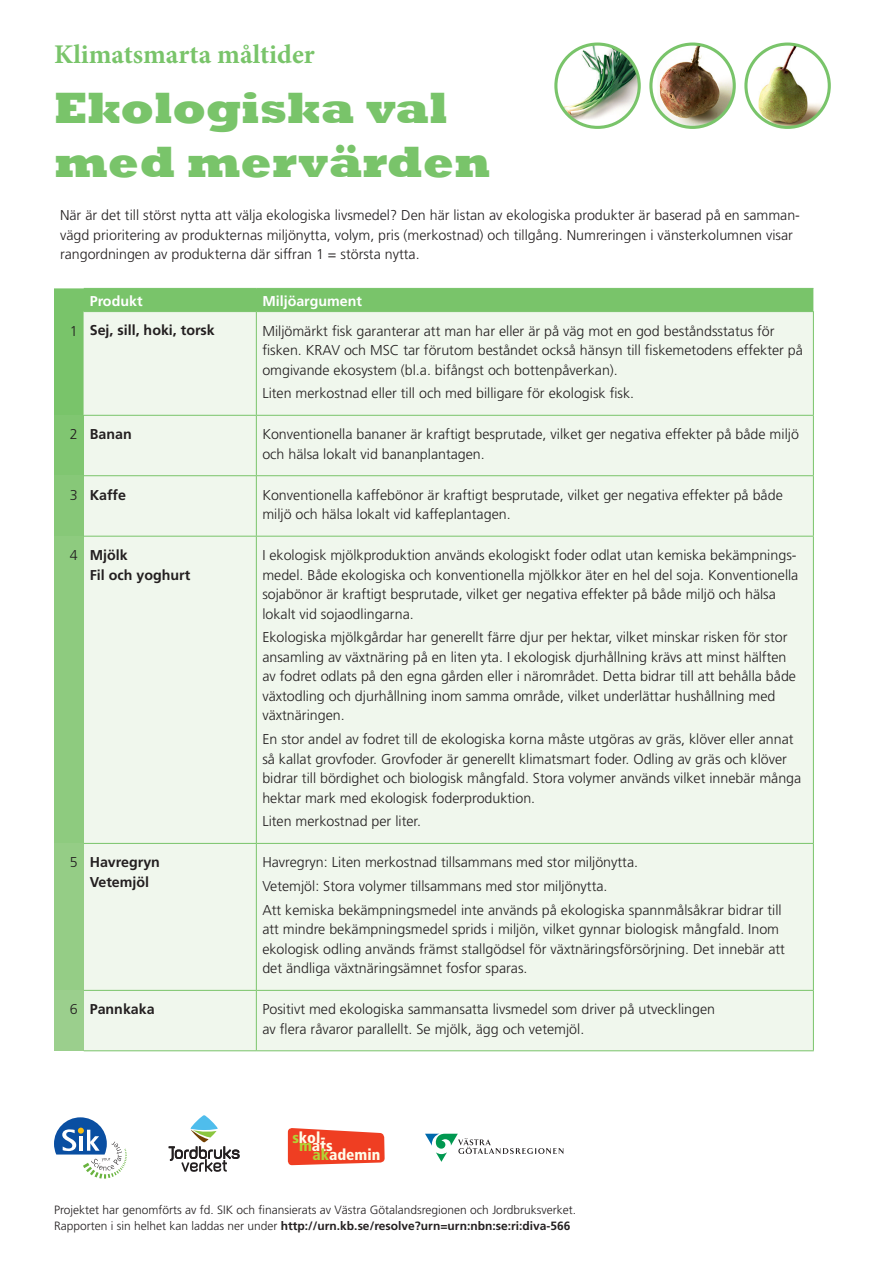
<style>
.page{position:relative;width:893px;height:1263px;background:#fff}
.page>*{position:absolute;margin:0;border:0;box-sizing:border-box;transform-origin:0 0}
.t1{font:800 45px "Rockwell";color:#79c46a}
.t2{font:700 27px "Minion Pro";color:#79c46a}
.t3{font:900 condensed 15.45px "Frutiger";color:#fffde9}
.t4{font:300 14.25px/19.5px "Frutiger";color:#231f20}
.t5{font:700 14.25px "Frutiger";color:#231f20}
.t6{font:700 14.25px "Frutiger";color:#fff}
.Bröd{font:300 12px "Frutiger";color:#231f20}
.Bröd-2{font:700 12px "Frutiger";color:#231f20}
.s1{color:#b3d234}
.s2{font-weight:300}
</style>
<div class="page">
<svg style="left:54px;top:1117px;width:73px;height:61px"></svg>
<svg style="left:169px;top:1115px;width:71px;height:57px"></svg>
<svg style="left:288px;top:1128px;width:97px;height:37px;background:#f0523a"></svg>
<svg style="left:425px;top:1134px;width:139px;height:28px"></svg>
<img style="left:746px;top:44px;width:83px;height:83px;border-radius:42px">
<div style="left:744px;top:43px;width:87px;height:86px;border:3px solid #79c46a;border-radius:50%"></div>
<img style="left:556px;top:44px;width:83px;height:83px">
<div style="left:554px;top:43px;width:87px;height:86px;border:3px solid #79c46a;border-radius:50%"></div>
<img style="left:657px;top:44px;width:77px;height:83px">
<div style="left:649px;top:43px;width:87px;height:86px;border:3px solid #79c46a;border-radius:50%"></div>
<div style="left:54px;top:288px;width:759px;height:127px;background:#79c46a"></div>
<div style="left:84px;top:312px;width:729px;height:738px;background:#f0f7ed"></div>
<div style="left:54px;top:415px;width:30px;height:61px;background:#80c671"></div>
<div style="left:54px;top:476px;width:30px;height:60px;background:#87c878"></div>
<div style="left:54px;top:536px;width:30px;height:307px;background:#8ecb7f"></div>
<div style="left:54px;top:843px;width:30px;height:147px;background:#95cd86"></div>
<div style="left:54px;top:990px;width:30px;height:61px;background:#9bcf8d"></div>
<hr style="left:84px;top:288px;width:172px;height:1px;background:#79c46a">
<hr style="left:256px;top:288px;width:557px;height:1px;background:#79c46a">
<hr style="left:84px;top:311px;width:172px;height:1px;background:#79c46a">
<hr style="left:84px;top:415px;width:172px;height:1px;background:#79c46a">
<hr style="left:256px;top:415px;width:558px;height:1px;background:#79c46a">
<hr style="left:84px;top:475px;width:172px;height:1px;background:#79c46a">
<hr style="left:256px;top:475px;width:558px;height:1px;background:#79c46a">
<hr style="left:84px;top:536px;width:172px;height:1px;background:#79c46a">
<hr style="left:256px;top:536px;width:558px;height:1px;background:#79c46a">
<hr style="left:84px;top:843px;width:172px;height:1px;background:#79c46a">
<hr style="left:256px;top:843px;width:558px;height:1px;background:#79c46a">
<hr style="left:84px;top:990px;width:172px;height:1px;background:#79c46a">
<hr style="left:256px;top:990px;width:558px;height:1px;background:#79c46a">
<hr style="left:84px;top:1050px;width:172px;height:1px;background:#79c46a">
<hr style="left:256px;top:1050px;width:558px;height:1px;background:#79c46a">
<hr style="left:256px;top:311px;width:558px;height:1px;background:#79c46a">
<hr style="left:256px;top:312px;width:1px;height:103px;background:#79c46a">
<hr style="left:813px;top:312px;width:1px;height:103px;background:#79c46a">
<hr style="left:256px;top:416px;width:1px;height:59px;background:#79c46a">
<hr style="left:813px;top:416px;width:1px;height:59px;background:#79c46a">
<hr style="left:256px;top:476px;width:1px;height:60px;background:#79c46a">
<hr style="left:813px;top:476px;width:1px;height:60px;background:#79c46a">
<hr style="left:256px;top:536px;width:1px;height:307px;background:#79c46a">
<hr style="left:813px;top:536px;width:1px;height:307px;background:#79c46a">
<hr style="left:256px;top:844px;width:1px;height:146px;background:#79c46a">
<hr style="left:813px;top:844px;width:1px;height:146px;background:#79c46a">
<hr style="left:256px;top:991px;width:1px;height:59px;background:#79c46a">
<hr style="left:813px;top:991px;width:1px;height:59px;background:#79c46a">
<p class="t2" style="left:54px;top:36px;width:262px">Klimatsmarta måltider</p>
<p class="t1" style="left:54px;top:81px;width:395px">Ekologiska val</p>
<p class="t1" style="left:54px;top:135px;width:438px">med mervärden</p>
<p class="t4" style="left:60px;top:206px;width:741px">När är det till störst nytta att välja ekologiska livsmedel? Den här listan av ekologiska produkter är baserad på en samman&shy;vägd prioritering av produkternas miljönytta, volym, pris (merkostnad) och tillgång. Numreringen i vänsterkolumnen visar rangordningen av produkterna där siffran 1 = största nytta.</p>
<p class="t6" style="left:90px;top:292px;width:54px">Produkt</p>
<p class="t6" style="left:262px;top:292px;width:101px">Miljöargument</p>
<p class="t4" style="left:70px;top:321px;width:9px">1</p>
<p class="t5" style="left:90px;top:322px;width:127px">Sej, sill, hoki, torsk</p>
<p class="t4" style="left:262px;top:321px;width:542px">Miljömärkt fisk garanterar att man har eller är på väg mot en god beståndsstatus för fisken. KRAV och MSC tar förutom beståndet också hänsyn till fiskemetodens effekter på omgivande ekosystem (bl.a. bifångst och bottenpåverkan).</p>
<p class="t4" style="left:262px;top:384px;width:373px">Liten merkostnad eller till och med billigare för ekologisk fisk.</p>
<p class="t4" style="left:70px;top:424px;width:9px">2</p>
<p class="t5" style="left:90px;top:426px;width:43px">Banan</p>
<p class="t4" style="left:262px;top:424px;width:538px">Konventionella bananer är kraftigt besprutade, vilket ger negativa effekter på både miljö och hälsa lokalt vid bananplantagen.</p>
<p class="t4" style="left:70px;top:485px;width:9px">3</p>
<p class="t5" style="left:90px;top:486px;width:38px">Kaffe</p>
<p class="t4" style="left:262px;top:485px;width:522px">Konventionella kaffebönor är kraftigt besprutade, vilket ger negativa effekter på både miljö och hälsa lokalt vid kaffeplantagen.</p>
<p class="t4" style="left:70px;top:545px;width:9px">4</p>
<p class="t5" style="left:90px;top:547px;width:40px">Mjölk</p>
<p class="t5" style="left:90px;top:566px;width:102px">Fil och yoghurt</p>
<p class="t4" style="left:262px;top:545px;width:538px">I ekologisk mjölkproduktion används ekologiskt foder odlat utan kemiska bekämpnings&shy;medel. Både ekologiska och konventionella mjölkkor äter en hel del soja. Konventionella</p>
<p class="t4" style="left:262px;top:584px;width:515px">sojabönor är kraftigt besprutade, vilket ger negativa effekter på både miljö och hälsa</p>
<p class="t4" style="left:262px;top:604px;width:153px">lokalt vid sojaodlingarna.</p>
<p class="t4" style="left:262px;top:628px;width:535px">Ekologiska mjölkgårdar har generellt färre djur per hektar, vilket minskar risken för stor ansamling av växtnäring på en liten yta. I ekologisk djurhållning krävs att minst hälften av fodret odlats på den egna gården eller i närområdet. Detta bidrar till att behålla både växtodling och djurhållning inom samma område, vilket underlättar hushållning med växtnäringen.</p>
<p class="t4" style="left:262px;top:729px;width:540px">En stor andel av fodret till de ekologiska korna måste utgöras av gräs, klöver eller annat så kallat grovfoder. Grovfoder är generellt klimatsmart foder. Odling av gräs och klöver bidrar till bördighet och biologisk mångfald. Stora volymer används vilket innebär många hektar mark med ekologisk foderproduktion.</p>
<p class="t4" style="left:262px;top:812px;width:160px">Liten merkostnad per liter.</p>
<p class="t4" style="left:70px;top:853px;width:9px">5</p>
<p class="t5" style="left:90px;top:854px;width:72px">Havregryn</p>
<p class="t5" style="left:90px;top:873px;width:61px">Vetemjöl</p>
<p class="t4" style="left:262px;top:853px;width:377px">Havregryn: Liten merkostnad tillsammans med stor miljönytta.</p>
<p class="t4" style="left:262px;top:876px;width:347px">Vetemjöl: Stora volymer tillsammans med stor miljönytta.</p>
<p class="t4" style="left:262px;top:900px;width:524px">Att kemiska bekämpningsmedel inte används på ekologiska spannmålsåkrar bidrar till att mindre bekämpningsmedel sprids i miljön, vilket gynnar biologisk mångfald. Inom ekologisk odling används främst stallgödsel för växtnäringsförsörjning. Det innebär att det ändliga växtnäringsämnet fosfor sparas.</p>
<p class="t4" style="left:70px;top:999px;width:9px">6</p>
<p class="t5" style="left:90px;top:1001px;width:66px">Pannkaka</p>
<p class="t4" style="left:262px;top:999px;width:454px">Positivt med ekologiska sammansatta livsmedel som driver på utvecklingen</p>
<p class="t4" style="left:262px;top:1019px;width:323px">av flera råvaror parallellt. Se mjölk, ägg och vetemjöl.</p>
<p class="t3" style="left:292px;top:1128px;width:35px"><span class="s1">s</span>kol-</p>
<p class="t3" style="left:299px;top:1136px;width:35px"><span class="s1">m</span>ats</p>
<p class="t3" style="left:313px;top:1145px;width:69px"><span class="s1">ak</span>ademin</p>
<p class="Bröd" style="left:54px;top:1203px;width:524px">Projektet har genomförts av fd. SIK och finansierats av Västra Götalandsregionen och Jordbruksverket.</p>
<p class="Bröd-2" style="left:54px;top:1219px;width:518px"><span class="s2">Rapporten i sin helhet kan laddas ner under</span> http://urn.kb.se/resolve?urn=urn:nbn:se:ri:diva-566</p>
</div>
